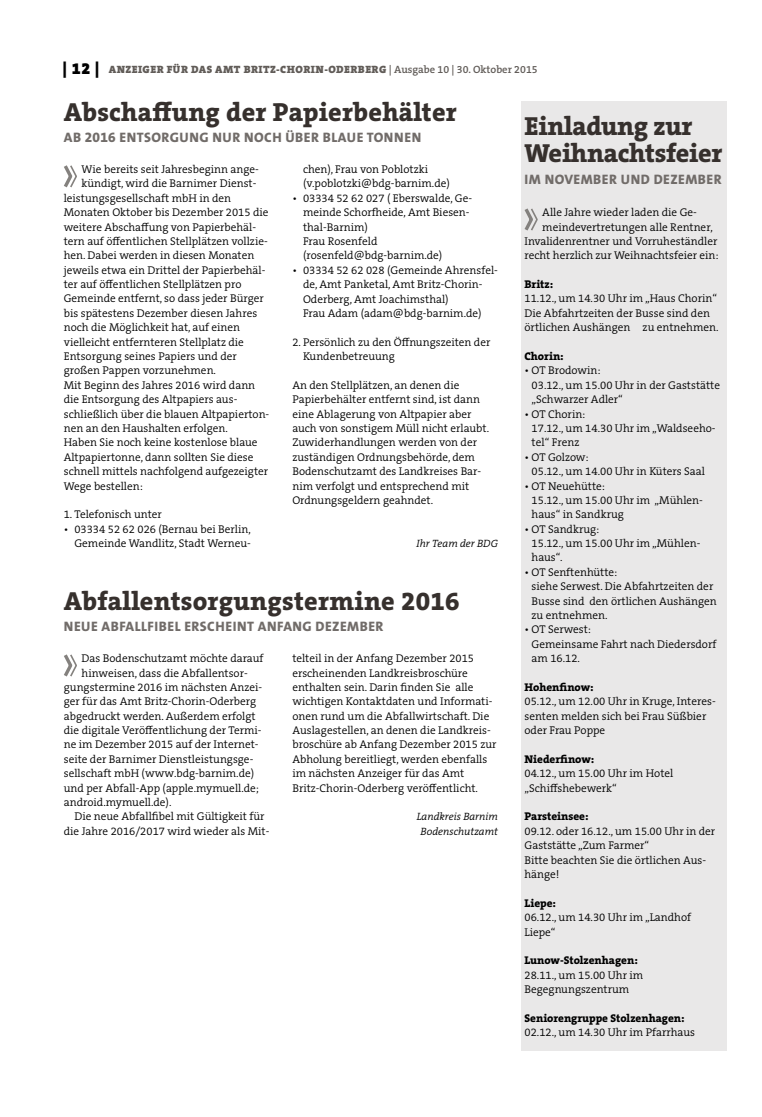
<style>
.page{position:relative;width:762px;height:1117px;background:#fff}
.page>*{position:absolute;margin:0;border:0;box-sizing:border-box;transform-origin:0 0}
.t1{font:800 26.25px "The Serif B W8";letter-spacing:.01em;color:#36302d}
.t2{font:800 26.25px/27.5px "The Serif B W8";letter-spacing:-.01em;color:#36302d}
.t3{font:800 13.75px "The Sans B W8";letter-spacing:.035em;color:#716c69}
.t4{font:300 11.25px/14.4px "The Serif B W4";color:#000}
.t5{font:800 11.25px "The Serif B W8";color:#000}
.t6{font:900 10.62px "The Serif B W9";letter-spacing:.045em;color:#615c58}
.t7{font:italic 300 10.62px/14.4px "The Serif B W4";color:#000;text-align:center}
.s1{font-size:16.25px;color:#000}
.s2{font-family:"The Serif B W6";font-weight:600}
</style>
<div class="page">
<svg style="left:64px;top:165px;width:13px;height:23px"></svg>
<div style="left:521px;top:101px;width:205px;height:949px;background:#e9e8e8"></div>
<svg style="left:524px;top:208px;width:14px;height:23px"></svg>
<svg style="left:64px;top:654px;width:13px;height:23px"></svg>
<p class="t6" style="left:63px;top:63px;width:476px"><span class="s1">| 12 |</span> ANZEIGER FÜR DAS AMT BRITZ-CHORIN-ODERBERG <span class="s2">| Ausgabe 10 | 30. Oktober 2015</span></p>
<h1 class="t1" style="left:64px;top:94px;width:395px">Abschaffung der Papierbehälter</h1>
<p class="t3" style="left:64px;top:128px;width:359px">AB 2016 ENTSORGUNG NUR NOCH ÜBER BLAUE TONNEN</p>
<p class="t4" style="left:82px;top:162px;width:179px">Wie bereits seit Jahresbeginn ange-</p>
<p class="t4" style="left:82px;top:176px;width:176px">kündigt, wird die Barnimer Dienst-</p>
<p class="t4" style="left:64px;top:191px;width:169px">leistungsgesellschaft mbH in den</p>
<p class="t4" style="left:64px;top:205px;width:206px">Monaten Oktober bis Dezember 2015 die</p>
<p class="t4" style="left:64px;top:219px;width:194px">weitere Abschaffung von Papierbehäl-</p>
<p class="t4" style="left:64px;top:234px;width:205px">tern auf öffentlichen Stellplätzen vollzie-</p>
<p class="t4" style="left:64px;top:248px;width:192px">hen. Dabei werden in diesen Monaten</p>
<p class="t4" style="left:64px;top:263px;width:203px">jeweils etwa ein Drittel der Papierbehäl-</p>
<p class="t4" style="left:64px;top:277px;width:179px">ter auf öffentlichen Stellplätzen pro</p>
<p class="t4" style="left:64px;top:291px;width:202px">Gemeinde entfernt, so dass jeder Bürger</p>
<p class="t4" style="left:64px;top:306px;width:195px">bis spätestens Dezember diesen Jahres</p>
<p class="t4" style="left:64px;top:320px;width:178px">noch die Möglichkeit hat, auf einen</p>
<p class="t4" style="left:64px;top:334px;width:182px">vielleicht entfernteren Stellplatz die</p>
<p class="t4" style="left:64px;top:349px;width:175px">Entsorgung seines Papiers und der</p>
<p class="t4" style="left:64px;top:363px;width:154px">großen Pappen vorzunehmen.</p>
<p class="t4" style="left:64px;top:378px;width:193px">Mit Beginn des Jahres 2016 wird dann</p>
<p class="t4" style="left:64px;top:392px;width:175px">die Entsorgung des Altpapiers aus-</p>
<p class="t4" style="left:64px;top:406px;width:207px">schließlich über die blauen Altpapierton-</p>
<p class="t4" style="left:64px;top:421px;width:166px">nen an den Haushalten erfolgen.</p>
<p class="t4" style="left:64px;top:435px;width:195px">Haben Sie noch keine kostenlose blaue</p>
<p class="t4" style="left:64px;top:449px;width:191px">Altpapiertonne, dann sollten Sie diese</p>
<p class="t4" style="left:64px;top:464px;width:206px">schnell mittels nachfolgend aufgezeigter</p>
<p class="t4" style="left:64px;top:478px;width:81px">Wege bestellen:</p>
<p class="t4" style="left:64px;top:507px;width:100px">1. Telefonisch unter</p>
<p class="t4" style="left:64px;top:521px;width:189px;text-align:right">• 03334 52 62 026 (Bernau bei Berlin,<br>Gemeinde Wandlitz, Stadt Werneu-</p>
<h1 class="t2" style="left:524px;top:112px;width:200px">Einladung zur<br>Weihnachtsfeier</h1>
<p class="t3" style="left:525px;top:170px;width:199px">IM NOVEMBER UND DEZEMBER</p>
<p class="t4" style="left:542px;top:205px;width:156px">Alle Jahre wieder laden die Ge-</p>
<p class="t4" style="left:542px;top:219px;width:172px">meindevertretungen alle Rentner,</p>
<p class="t4" style="left:524px;top:234px;width:194px">Invalidenrentner und Vorruheständler</p>
<p class="t4" style="left:524px;top:248px;width:196px">recht herzlich zur Weihnachtsfeier ein:</p>
<p class="t5" style="left:524px;top:277px;width:30px">Britz:</p>
<p class="t4" style="left:524px;top:291px;width:195px">11.12., um 14.30 Uhr im „Haus Chorin“<br>Die Abfahrtzeiten der Busse sind den örtlichen Aushängen zu entnehmen.</p>
<p class="t5" style="left:524px;top:348px;width:41px">Chorin:</p>
<p class="t4" style="left:531px;top:363px;width:190px;text-indent:-7px">• OT Brodowin:<br>03.12., um 15.00 Uhr in der Gaststätte „Schwarzer Adler“</p>
<p class="t4" style="left:531px;top:406px;width:185px;text-indent:-7px">• OT Chorin:<br>17.12., um 14.30 Uhr im „Waldseeho&shy;tel“ Frenz</p>
<p class="t4" style="left:531px;top:449px;width:175px;text-indent:-7px">• OT Golzow:<br>05.12., um 14.00 Uhr in Küters Saal</p>
<p class="t4" style="left:531px;top:478px;width:173px;text-indent:-7px">• OT Neuehütte:<br>15.12., um 15.00 Uhr im „Mühlen&shy;haus“ in Sandkrug</p>
<p class="t4" style="left:531px;top:521px;width:170px;text-indent:-7px">• OT Sandkrug:<br>15.12., um 15.00 Uhr im „Mühlen&shy;haus“.</p>
<p class="t4" style="left:531px;top:564px;width:187px;text-indent:-7px">• OT Senftenhütte:<br>siehe Serwest. Die Abfahrtzeiten der<br>Busse sind den örtlichen Aushängen zu entnehmen.</p>
<p class="t4" style="left:531px;top:622px;width:186px;text-indent:-7px">• OT Serwest:<br>Gemeinsame Fahrt nach Diedersdorf am 16.12.</p>
<p class="t5" style="left:524px;top:679px;width:71px">Hohenfinow:</p>
<p class="t4" style="left:524px;top:694px;width:193px">05.12., um 12.00 Uhr in Kruge, Interes&shy;senten melden sich bei Frau Süßbier oder Frau Poppe</p>
<p class="t5" style="left:524px;top:751px;width:71px">Niederfinow:</p>
<p class="t4" style="left:524px;top:766px;width:150px">04.12., um 15.00 Uhr im Hotel „Schiffshebewerk“</p>
<p class="t5" style="left:524px;top:808px;width:65px">Parsteinsee:</p>
<p class="t4" style="left:524px;top:823px;width:192px">09.12. oder 16.12., um 15.00 Uhr in der<br>Gaststätte „Zum Farmer“<br>Bitte beachten Sie die örtlichen Aus&shy;hänge!</p>
<p class="t5" style="left:524px;top:895px;width:33px">Liepe:</p>
<p class="t4" style="left:524px;top:910px;width:168px">06.12., um 14.30 Uhr im „Landhof<br>Liepe“</p>
<p class="t5" style="left:524px;top:952px;width:115px">Lunow-Stolzenhagen:</p>
<p class="t4" style="left:524px;top:967px;width:120px">28.11., um 15.00 Uhr im<br>Begegnungszentrum</p>
<p class="t5" style="left:524px;top:1010px;width:161px">Seniorengruppe Stolzenhagen:</p>
<p class="t4" style="left:524px;top:1025px;width:172px">02.12., um 14.30 Uhr im Pfarrhaus</p>
<p class="t4" style="left:303px;top:162px;width:148px">chen), Frau von Poblotzki (v.poblotzki@bdg-barnim.de)</p>
<p class="t4" style="left:303px;top:191px;width:171px;text-indent:-11px">• 03334 52 62 027 ( Eberswalde, Ge&shy;meinde Schorfheide, Amt Biesen&shy;thal-Barnim)<br>Frau Rosenfeld (rosenfeld@bdg-barnim.de)</p>
<p class="t4" style="left:303px;top:263px;width:196px;text-indent:-11px">• 03334 52 62 028 (Gemeinde Ahrensfel&shy;de, Amt Panketal, Amt Britz-Chorin-Oderberg, Amt Joachimsthal)<br>Frau Adam (adam@bdg-barnim.de)</p>
<p class="t4" style="left:303px;top:335px;width:189px;text-indent:-11px">2. Persönlich zu den Öffnungszeiten der<br>Kundenbetreuung</p>
<p class="t4" style="left:292px;top:378px;width:198px">An den Stellplätzen, an denen die Papierbehälter entfernt sind, ist dann eine Ablagerung von Altpapier aber auch von sonstigem Müll nicht erlaubt.<br>Zuwiderhandlungen werden von der zuständigen Ordnungsbehörde, dem Bodenschutzamt des Landkreises Bar&shy;nim verfolgt und entsprechend mit Ordnungsgeldern geahndet.</p>
<p class="t7" style="left:416px;top:536px;width:83px">Ihr Team der BDG</p>
<h1 class="t1" style="left:64px;top:583px;width:397px">Abfallentsorgungstermine 2016</h1>
<p class="t3" style="left:64px;top:617px;width:321px">NEUE ABFALLFIBEL ERSCHEINT ANFANG DEZEMBER</p>
<p class="t4" style="left:82px;top:651px;width:183px">Das Bodenschutzamt möchte darauf</p>
<p class="t4" style="left:82px;top:665px;width:168px">hinweisen, dass die Abfallentsor-</p>
<p class="t4" style="left:64px;top:679px;width:200px">gungstermine 2016 im nächsten Anzei-</p>
<p class="t4" style="left:64px;top:694px;width:194px">ger für das Amt Britz-Chorin-Oderberg</p>
<p class="t4" style="left:64px;top:708px;width:193px">abgedruckt werden. Außerdem erfolgt</p>
<p class="t4" style="left:64px;top:723px;width:199px">die digitale Veröffentlichung der Termi-</p>
<p class="t4" style="left:64px;top:737px;width:196px">ne im Dezember 2015 auf der Internet-</p>
<p class="t4" style="left:64px;top:751px;width:191px">seite der Barnimer Dienstleistungsge-</p>
<p class="t4" style="left:64px;top:766px;width:192px">sellschaft mbH (www.bdg-barnim.de)</p>
<p class="t4" style="left:64px;top:780px;width:197px">und per Abfall-App (apple.mymuell.de;</p>
<p class="t4" style="left:64px;top:794px;width:109px">android.mymuell.de).</p>
<p class="t4" style="left:74px;top:809px;width:192px">Die neue Abfallfibel mit Gültigkeit für</p>
<p class="t4" style="left:64px;top:823px;width:207px">die Jahre 2016/2017 wird wieder als Mit-</p>
<p class="t4" style="left:292px;top:651px;width:206px">telteil in der Anfang Dezember 2015 erscheinenden Landkreisbroschüre enthalten sein. Darin finden Sie alle wichtigen Kontaktdaten und Informati&shy;onen rund um die Abfallwirtschaft. Die Auslagestellen, an denen die Landkreis&shy;broschüre ab Anfang Dezember 2015 zur Abholung bereitliegt, werden ebenfalls im nächsten Anzeiger für das Amt Britz-Chorin-Oderberg veröffentlicht.</p>
<p class="t7" style="left:417px;top:809px;width:83px">Landkreis Barnim<br>Bodenschutzamt</p>
</div>
